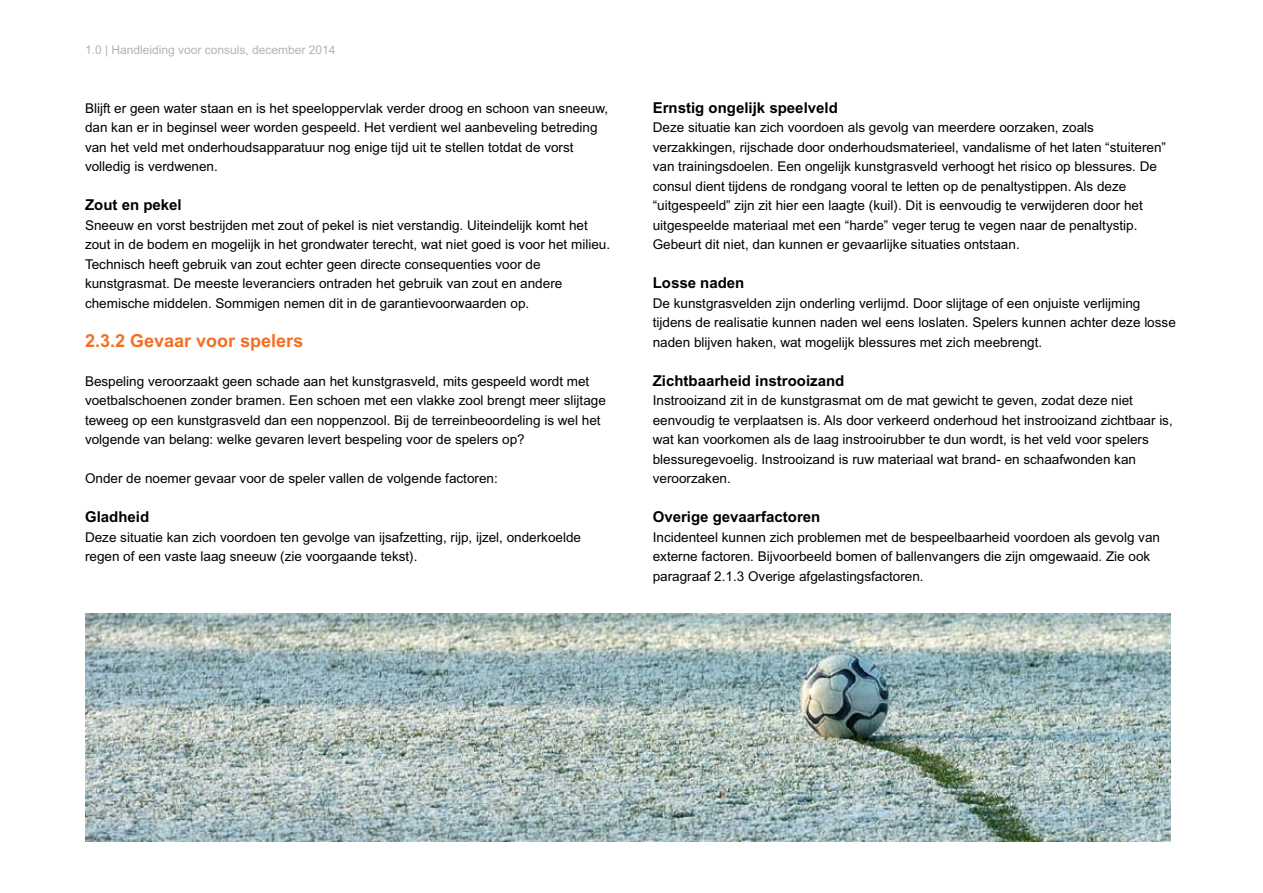
<style>
.page{position:relative;width:1263px;height:893px;background:#fff}
.page>*{position:absolute;margin:0;border:0;box-sizing:border-box;transform-origin:0 0}
.t1{font:700 18px "Arial MT Std";color:#f36f21}
.t2{font:700 15px "Arial MT Std";color:#000}
.PL{font:13.5px/19.5px "Arial MT Std";color:#000}
.t3{font:12px "Arial MT Std";color:#b1b4b6}
</style>
<div class="page">
<img style="left:85px;top:613px;width:1085px;height:229px">
<p class="t3" style="left:85px;top:43px;width:252px">1.0 | Handleiding voor consuls, december 2014</p>
<p class="PL" style="left:85px;top:98px;width:525px">Blijft er geen water staan en is het speeloppervlak verder droog en schoon van sneeuw, dan kan er in beginsel weer worden gespeeld. Het verdient wel aanbeveling betreding van het veld met onderhoudsapparatuur nog enige tijd uit te stellen totdat de vorst volledig is verdwenen.</p>
<h3 class="t2" style="left:85px;top:196px;width:98px">Zout en pekel</h3>
<p class="PL" style="left:85px;top:215px;width:527px">Sneeuw en vorst bestrijden met zout of pekel is niet verstandig. Uiteindelijk komt het zout in de bodem en mogelijk in het grondwater terecht, wat niet goed is voor het milieu.<br>Technisch heeft gebruik van zout echter geen directe consequenties voor de kunstgrasmat. De meeste leveranciers ontraden het gebruik van zout en andere chemische middelen. Sommigen nemen dit in de garantievoorwaarden op.</p>
<p class="t1" style="left:85px;top:330px;width:220px">2.3.2 Gevaar voor spelers</p>
<p class="PL" style="left:85px;top:371px;width:522px">Bespeling veroorzaakt geen schade aan het kunstgrasveld, mits gespeeld wordt met voetbalschoenen zonder bramen. Een schoen met een vlakke zool brengt meer slijtage teweeg op een kunstgrasveld dan een noppenzool. Bij de terreinbeoordeling is wel het volgende van belang: welke gevaren levert bespeling voor de spelers op?</p>
<p class="PL" style="left:85px;top:468px;width:414px">Onder de noemer gevaar voor de speler vallen de volgende factoren:</p>
<h3 class="t2" style="left:85px;top:508px;width:66px">Gladheid</h3>
<p class="PL" style="left:85px;top:527px;width:497px">Deze situatie kan zich voordoen ten gevolge van ijsafzetting, rijp, ijzel, onderkoelde regen of een vaste laag sneeuw (zie voorgaande tekst).</p>
<h3 class="t2" style="left:653px;top:98px;width:187px">Ernstig ongelijk speelveld</h3>
<p class="PL" style="left:653px;top:117px;width:515px">Deze situatie kan zich voordoen als gevolg van meerdere oorzaken, zoals verzakkingen, rijschade door onderhoudsmaterieel, vandalisme of het laten “stuiteren” van trainingsdoelen. Een ongelijk kunstgrasveld verhoogt het risico op blessures. De consul dient tijdens de rondgang vooral te letten op de penaltystippen. Als deze “uitgespeeld” zijn zit hier een laagte (kuil). Dit is eenvoudig te verwijderen door het uitgespeelde materiaal met een “harde” veger terug te vegen naar de penaltystip.<br>Gebeurt dit niet, dan kunnen er gevaarlijke situaties ontstaan.</p>
<h3 class="t2" style="left:653px;top:274px;width:93px">Losse naden</h3>
<p class="PL" style="left:653px;top:293px;width:525px">De kunstgrasvelden zijn onderling verlijmd. Door slijtage of een onjuiste verlijming tijdens de realisatie kunnen naden wel eens loslaten. Spelers kunnen achter deze losse naden blijven haken, wat mogelijk blessures met zich meebrengt.</p>
<h3 class="t2" style="left:653px;top:371px;width:193px">Zichtbaarheid instrooizand</h3>
<p class="PL" style="left:653px;top:390px;width:522px">Instrooizand zit in de kunstgrasmat om de mat gewicht te geven, zodat deze niet eenvoudig te verplaatsen is. Als door verkeerd onderhoud het instrooizand zichtbaar is, wat kan voorkomen als de laag instrooirubber te dun wordt, is het veld voor spelers blessuregevoelig. Instrooizand is ruw materiaal wat brand- en schaafwonden kan veroorzaken.</p>
<h3 class="t2" style="left:653px;top:508px;width:169px">Overige gevaarfactoren</h3>
<p class="PL" style="left:653px;top:527px;width:509px">Incidenteel kunnen zich problemen met de bespeelbaarheid voordoen als gevolg van externe factoren. Bijvoorbeeld bomen of ballenvangers die zijn omgewaaid. Zie ook paragraaf 2.1.3 Overige afgelastingsfactoren.</p>
</div>
